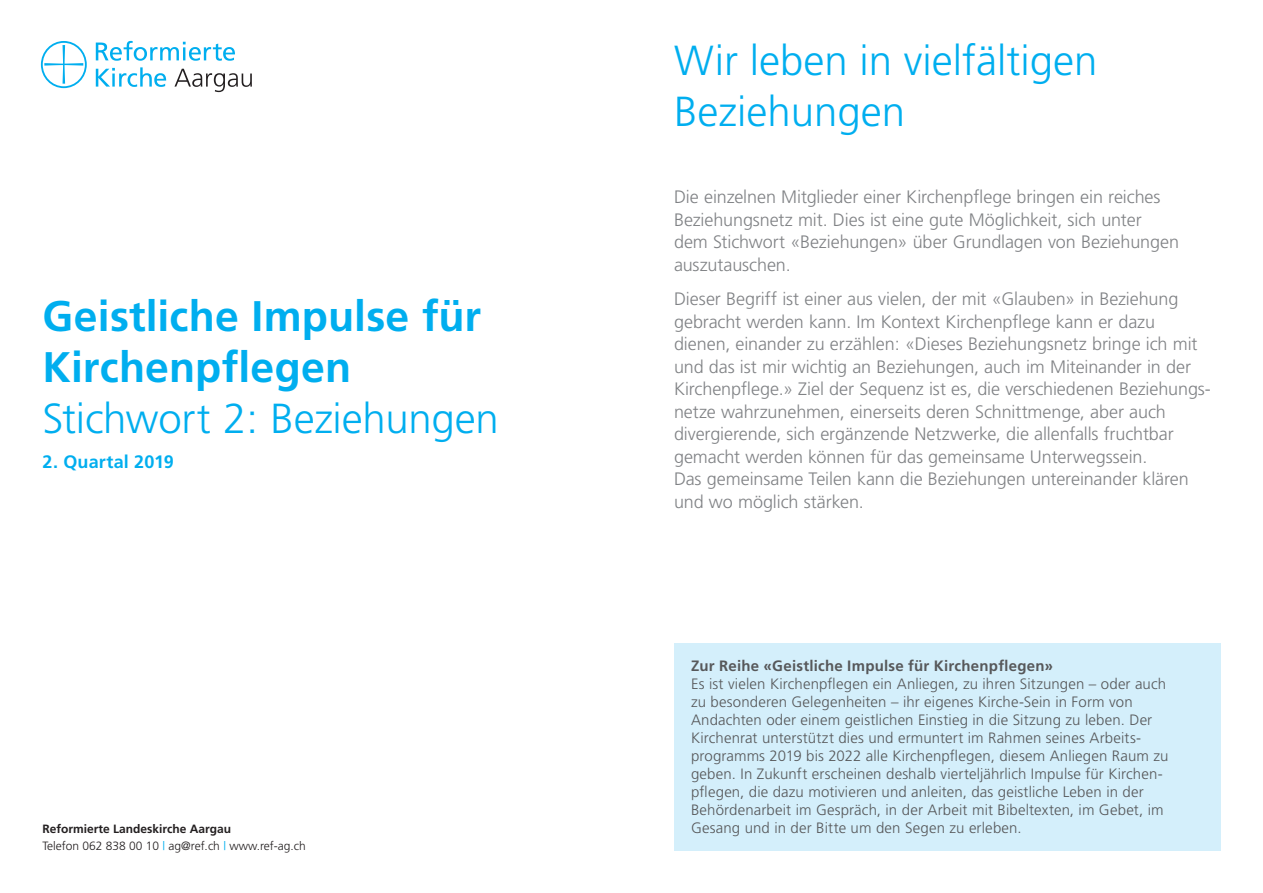
<style>
.page{position:relative;width:1263px;height:893px;background:#fff}
.page>*{position:absolute;margin:0;border:0;box-sizing:border-box;transform-origin:0 0}
.Titel{font:700 42.75px/51px "Frutiger";letter-spacing:.005em;color:#00aeef}
.Titel-2{font:300 42px/50.4px "Frutiger";color:#00aeef}
.t1{font:300 18px/22.5px "Frutiger";letter-spacing:-.005em;color:#808285}
.Titel-3{font:700 18px "Frutiger";letter-spacing:.005em;color:#00aeef}
.Aufzählung_Titelseit{font:300 15px/18px "Frutiger";letter-spacing:.01em;color:#57585a}
.Aufzählung_Titelseit-2{font:700 15px "Frutiger";letter-spacing:.015em;color:#57585a}
.Fusszeile{font:300 12px/17.2px "Frutiger";color:#231f20}
.s1{font-weight:700}
.s2{color:#00aeef}
</style>
<div class="page">
<svg style="left:96px;top:41px;width:139px;height:20px"></svg>
<svg style="left:96px;top:67px;width:70px;height:20px"></svg>
<svg style="left:174px;top:69px;width:78px;height:23px"></svg>
<svg style="left:41px;top:41px;width:46px;height:47px"></svg>
<div style="left:674px;top:643px;width:546px;height:207px;background:#d4effb"></div>
<p class="Titel" style="left:43px;top:290px;width:440px">Geistliche Impulse für<br>Kirchenpflegen</p>
<p class="Titel-2" style="left:43px;top:393px;width:458px">Stichwort 2: Beziehungen</p>
<p class="Titel-3" style="left:43px;top:451px;width:133px">2. Quartal 2019</p>
<p class="Fusszeile" style="left:43px;top:820px;width:265px"><span class="s1">Reformierte Landeskirche Aargau<br></span>Telefon 062 838 00 10 <span class="s2">|</span> ag@ref.ch <span class="s2">|</span> www.ref-ag.ch</p>
<p class="Titel-2" style="left:674px;top:36px;width:425px">Wir leben in vielfältigen<br>Beziehungen</p>
<p class="t1" style="left:674px;top:186px;width:506px">Die einzelnen Mitglieder einer Kirchenpflege bringen ein reiches Beziehungsnetz mit. Dies ist eine gute Möglichkeit, sich unter dem Stichwort «Beziehungen» über Grundlagen von Beziehungen auszutauschen.</p>
<p class="t1" style="left:674px;top:288px;width:537px">Dieser Begriff ist einer aus vielen, der mit «Glauben» in Beziehung gebracht werden kann. Im Kontext Kirchenpflege kann er dazu dienen, einander zu erzählen: «Dieses Beziehungsnetz bringe ich mit und das ist mir wichtig an Beziehungen, auch im Miteinander in der Kirchenpflege.» Ziel der Sequenz ist es, die verschiedenen Beziehungs&shy;netze wahrzunehmen, einerseits deren Schnittmenge, aber auch divergierende, sich ergänzende Netzwerke, die allenfalls fruchtbar gemacht werden können für das gemeinsame Unterwegssein.<br>Das gemeinsame Teilen kann die Beziehungen untereinander klären und wo möglich stärken.</p>
<p class="Aufzählung_Titelseit-2" style="left:691px;top:657px;width:363px">Zur Reihe «Geistliche Impulse für Kirchenpflegen»</p>
<p class="Aufzählung_Titelseit" style="left:691px;top:675px;width:479px">Es ist vielen Kirchenpflegen ein Anliegen, zu ihren Sitzungen – oder auch zu besonderen Gelegenheiten – ihr eigenes Kirche-Sein in Form von Andachten oder einem geistlichen Einstieg in die Sitzung zu leben. Der Kirchenrat unterstützt dies und ermuntert im Rahmen seines Arbeits&shy;programms 2019 bis 2022 alle Kirchenpflegen, diesem Anliegen Raum zu geben. In Zukunft erscheinen deshalb vierteljährlich Impulse für Kirchen&shy;pflegen, die dazu motivieren und anleiten, das geistliche Leben in der Behördenarbeit im Gespräch, in der Arbeit mit Bibeltexten, im Gebet, im Gesang und in der Bitte um den Segen zu erleben.</p>
</div>
